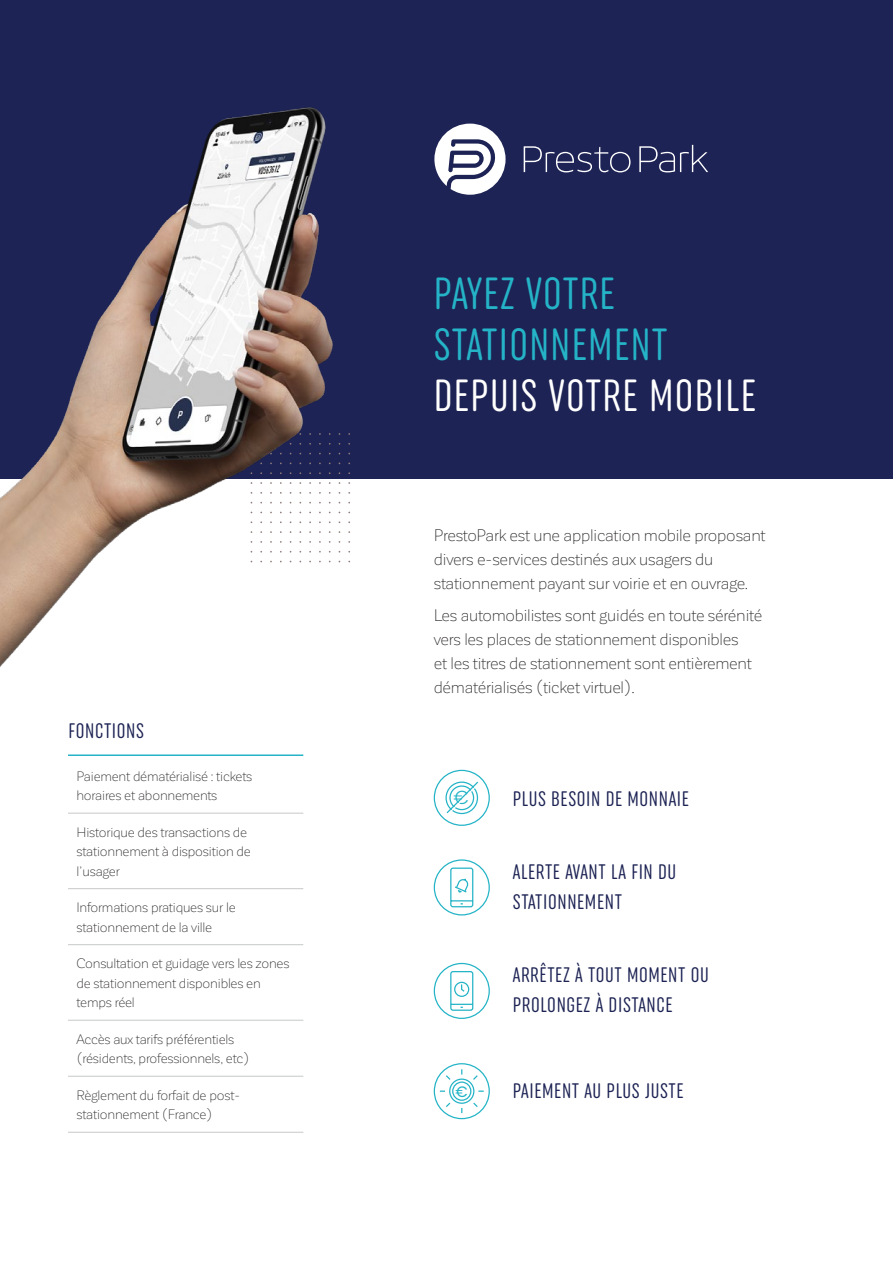
<style>
.page{position:relative;width:893px;height:1263px;background:#fff}
.page>*{position:absolute;margin:0;border:0;box-sizing:border-box;transform-origin:0 0}
.t1{font:45px/51px "Uniform Rnd Ex Cond";letter-spacing:.03em;color:#25b4c7}
.t2{font:45px "Uniform Rnd Ex Cond";letter-spacing:.03em;color:#fff}
.t3{font:21px/30px "Uniform Rnd Ex Cond";letter-spacing:.03em;color:#1d2354}
.t4{font:300 18.9px "Poppins";color:#25b4c7}
.t5{font:300 16.5px/24px "Corporative Sans";letter-spacing:-.015em;color:#231f20}
.t6{font:15.15px "Poppins";color:#25b4c7}
.t7{font:300 13.5px/19.5px "Corporative Sans";letter-spacing:-.015em;color:#231f20}
</style>
<div class="page">
<div style="left:0;top:0;width:893px;height:478px;background:#1d2354"></div>
<svg style="left:434px;top:124px;width:72px;height:71px"></svg>
<svg style="left:524px;top:146px;width:106px;height:26px"></svg>
<svg style="left:639px;top:145px;width:69px;height:27px"></svg>
<hr style="left:68px;top:813px;width:235px;height:1px;background:#c7c8ca">
<hr style="left:68px;top:888px;width:235px;height:1px;background:#c7c8ca">
<hr style="left:68px;top:944px;width:235px;height:1px;background:#c7c8ca">
<hr style="left:68px;top:1020px;width:235px;height:1px;background:#c7c8ca">
<hr style="left:68px;top:1076px;width:235px;height:1px;background:#c7c8ca">
<hr style="left:68px;top:1132px;width:235px;height:1px;background:#c7c8ca">
<img style="left:0;top:107px;width:395px;height:560px">
<svg style="left:433px;top:769px;width:57px;height:57px"></svg>
<svg style="left:433px;top:859px;width:57px;height:57px"></svg>
<svg style="left:433px;top:962px;width:57px;height:57px"></svg>
<svg style="left:433px;top:1063px;width:57px;height:57px"></svg>
<hr style="left:68px;top:754px;width:235px;height:2px;background:#25b4c7">
<h2 class="t3" style="left:69px;top:715px;width:77px">FONCTIONS</h2>
<p class="t7" style="left:77px;top:766px;width:177px">Paiement dématérialisé : tickets horaires et abonnements</p>
<p class="t7" style="left:77px;top:822px;width:176px">Historique des transactions de stationnement à disposition de l’usager</p>
<p class="t7" style="left:77px;top:898px;width:161px">Informations pratiques sur le stationnement de la ville</p>
<p class="t7" style="left:77px;top:954px;width:214px">Consultation et guidage vers les zones de stationnement disponibles en temps réel</p>
<p class="t7" style="left:77px;top:1029px;width:175px">Accès aux tarifs préférentiels (résidents, professionnels, etc)</p>
<p class="t7" style="left:77px;top:1085px;width:165px">Règlement du forfait de post&shy;stationnement (France)</p>
<h1 class="t1" style="left:434px;top:267px;width:235px">PAYEZ VOTRE<br>STATIONNEMENT</h1>
<h1 class="t2" style="left:434px;top:369px;width:324px">DEPUIS VOTRE MOBILE</h1>
<p class="t5" style="left:434px;top:523px;width:333px">PrestoPark est une application mobile proposant divers e-services destinés aux usagers du stationnement payant sur voirie et en ouvrage.</p>
<p class="t5" style="left:434px;top:604px;width:330px">Les automobilistes sont guidés en toute sérénité vers les places de stationnement disponibles<br>et les titres de stationnement sont entièrement dématérialisés (ticket virtuel).</p>
<h3 class="t4" style="left:453px;top:787px;width:17px">€</h3>
<h2 class="t3" style="left:513px;top:783px;width:178px">PLUS BESOIN DE MONNAIE</h2>
<h2 class="t3" style="left:513px;top:856px;width:165px">ALERTE AVANT LA FIN DU<br>STATIONNEMENT</h2>
<h2 class="t3" style="left:513px;top:959px;width:197px">ARRÊTEZ À TOUT MOMENT OU<br>PROLONGEZ À DISTANCE</h2>
<p class="t6" style="left:455px;top:1082px;width:14px">€</p>
<h2 class="t3" style="left:513px;top:1076px;width:172px">PAIEMENT AU PLUS JUSTE</h2>
</div>
